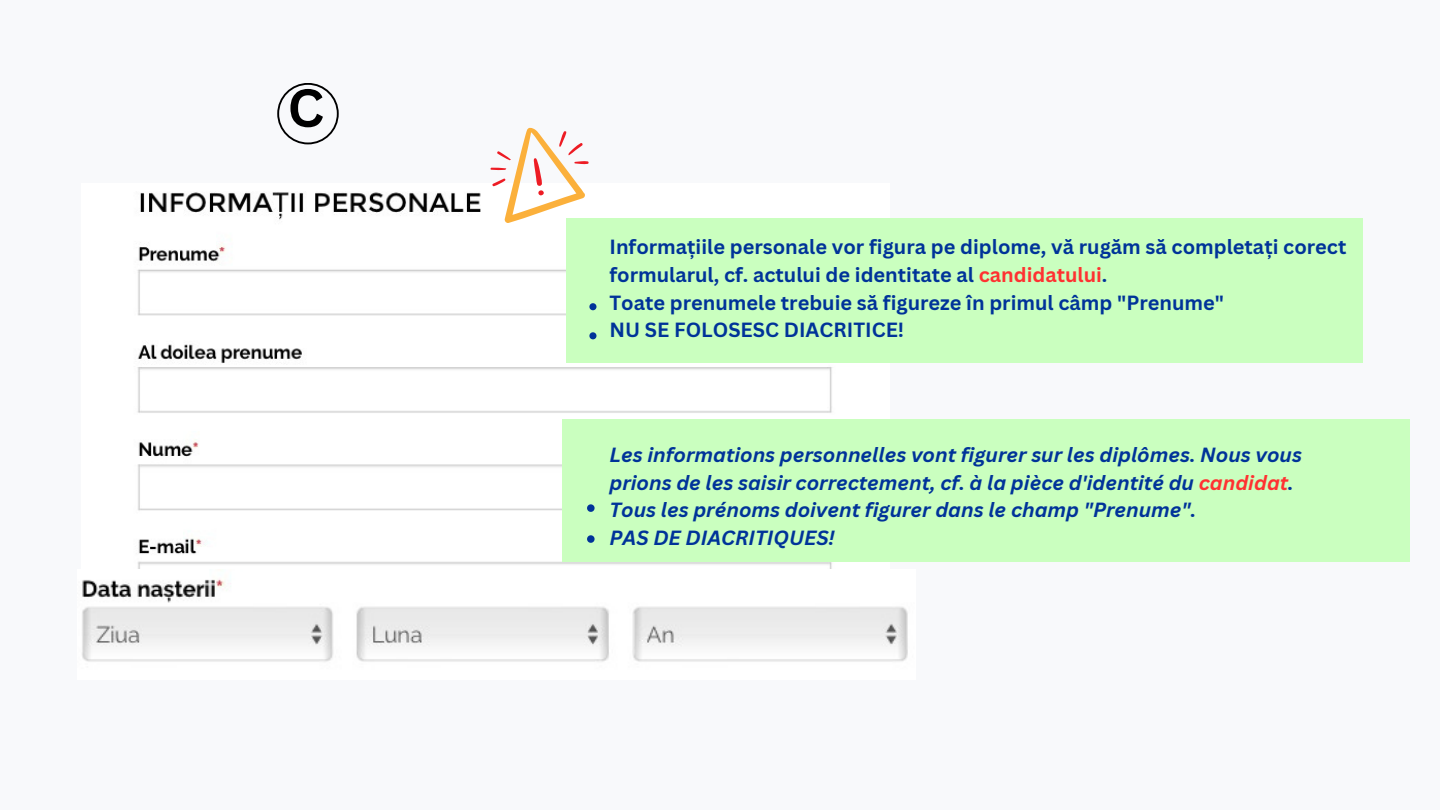
<style>
.page{position:relative;width:1440px;height:810px;background:#f8f9fb}
.page>*{position:absolute;margin:0;border:0;box-sizing:border-box;transform-origin:0 0}
.t1{font:700 52.3px "Canva Sans";color:#000}
.t2{font:italic 700 20px/27.8px "Canva Sans";color:#039}
.t3{font:700 20px/27.8px "Canva Sans";color:#039}
.s1{color:#ff3131}
</style>
<div class="page">
<img style="left:138px;top:192px;width:752px;height:377px">
<img style="left:82px;top:579px;width:826px;height:83px">
<svg style="left:277px;top:83px;width:62px;height:61px"></svg>
<div style="left:567px;top:219px;width:796px;height:144px;background:#caffbf"></div>
<svg style="left:490px;top:128px;width:99px;height:95px"></svg>
<svg style="left:589px;top:303px;width:7px;height:7px"></svg>
<svg style="left:589px;top:332px;width:7px;height:7px"></svg>
<div style="left:563px;top:419px;width:846px;height:142px;background:#caffbf"></div>
<svg style="left:587px;top:504px;width:8px;height:8px"></svg>
<svg style="left:587px;top:535px;width:8px;height:8px"></svg>
<h1 class="t1" style="left:288px;top:71px;width:38px">C</h1>
<p class="t3" style="left:609px;top:233px;width:738px">Informațiile personale vor figura pe diplome, vă rugăm să completați corect formularul, cf. actului de identitate al <span class="s1">candidatului</span>.<br>Toate prenumele trebuie să figureze în primul câmp "Prenume"<br>NU SE FOLOSESC DIACRITICE!</p>
<p class="t2" style="left:609px;top:440px;width:694px">Les informations personnelles vont figurer sur les diplômes. Nous vous prions de les saisir correctement, cf. à la pièce d'identité du <span class="s1">candidat</span>.<br>Tous les prénoms doivent figurer dans le champ "Prenume".<br>PAS DE DIACRITIQUES!</p>
</div>
